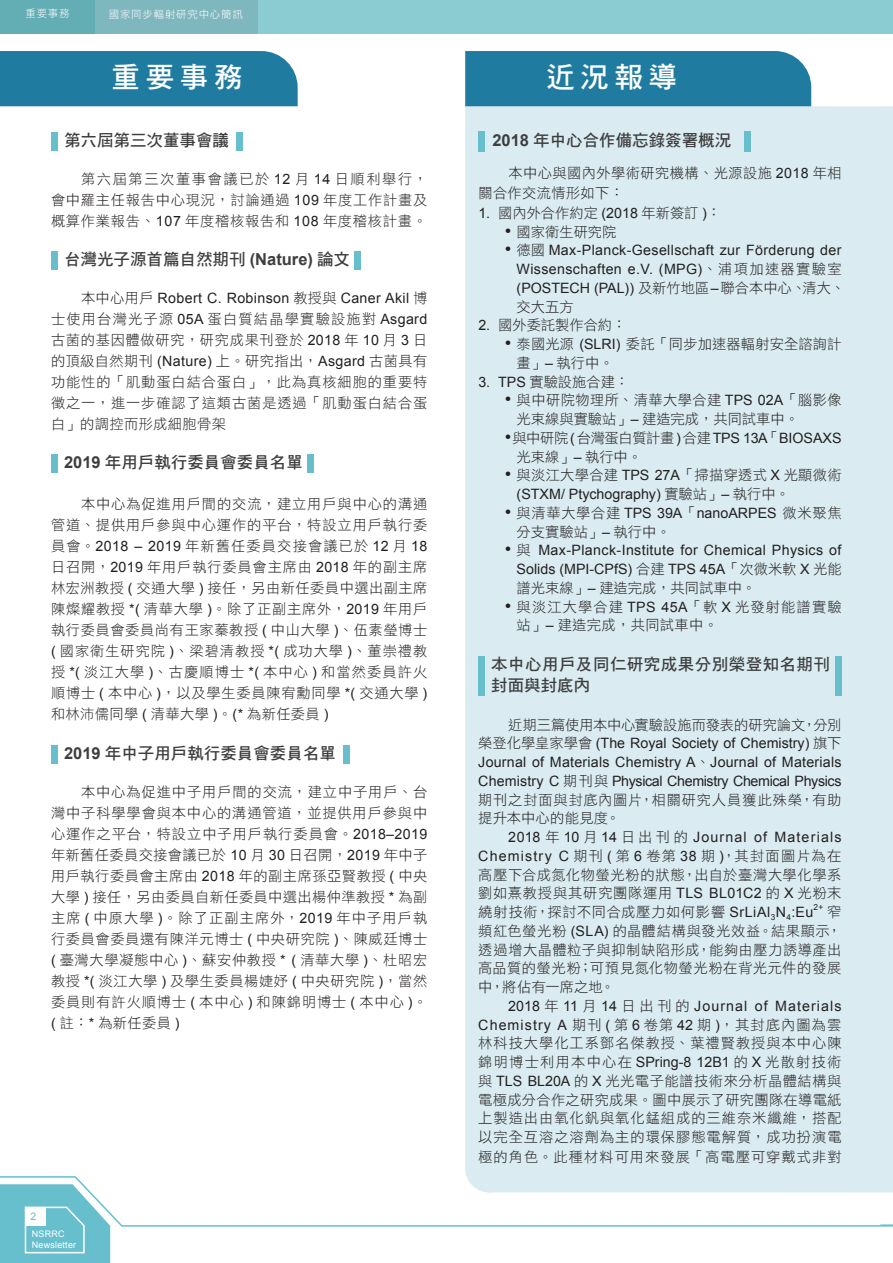
<style>
.page{position:relative;width:893px;height:1263px;background:#fff}
.page>*{position:absolute;margin:0;border:0;box-sizing:border-box;transform-origin:0 0}
.t1{font:28.5px "DF Hei Std W7";letter-spacing:.2em;color:#fff}
.中標{font:16.5px "DF Hei Std W7";color:#3e3e3f}
.中標-2{font:16.5px/21px "DF Hei Std W7";letter-spacing:.03em;color:#3e3e3f}
.內文{font:14.25px/21px "DF Hei Std W3";letter-spacing:.045em;color:#231f20;text-align:justify}
.內文-2{font:14.25px/18.8px "Arial";letter-spacing:.015em;color:#231f20}
.內文-3{font:14.25px/18.8px "DF Hei Std W3";color:#231f20}
.內文-4{font:14.25px/18.8px "DF Hei Std W3";letter-spacing:.015em;color:#231f20}
.內文-5{font:14.25px/18.8px "DF Hei Std W3";letter-spacing:.075em;color:#231f20}
.內文-6{font:14.25px/18.8px "DF Hei Std W3";letter-spacing:.01em;color:#231f20}
.t2{font:10.5px "DF Hei Std W3";letter-spacing:.07em;color:#fff}
.t3{font:10.5px "Arial";color:#67bfce}
.t4{font:9px/10.8px "Arial";letter-spacing:.025em;color:#fff}
.內文-7{font:8.25px "Arial";color:#231f20}
.s1{font-family:"Arial";font-weight:700}
.s2{font-family:"Arial"}
.s3{font-family:"ST Heiti TC";font-weight:500}
.s4{font-family:"DF Hei Std W3"}
</style>
<div class="page">
<div style="left:252px;top:0;width:641px;height:34px;background:#8bccd2"></div>
<div style="left:95px;top:0;width:163px;height:34px;background:#7fb7be"></div>
<div style="left:0;top:0;width:95px;height:34px;background:#63adb5"></div>
<svg style="left:0;top:1227px;width:110px;height:36px"></svg>
<svg style="left:0;top:1176px;width:893px;height:51px"></svg>
<div style="left:465px;top:106px;width:428px;height:1086px;background:#daecf1"></div>
<div style="left:465px;top:1145px;width:50px;height:47px;background:#daecf1;border-radius:50%"></div>
<div style="left:51px;top:132px;width:6px;height:18px;background:#67bfce"></div>
<div style="left:236px;top:132px;width:6px;height:18px;background:#67bfce"></div>
<div style="left:51px;top:251px;width:6px;height:18px;background:#67bfce"></div>
<div style="left:354px;top:251px;width:6px;height:18px;background:#67bfce"></div>
<div style="left:51px;top:454px;width:6px;height:18px;background:#67bfce"></div>
<div style="left:308px;top:454px;width:6px;height:18px;background:#67bfce"></div>
<div style="left:478px;top:656px;width:6px;height:40px;background:#67bfce"></div>
<div style="left:835px;top:656px;width:6px;height:40px;background:#67bfce"></div>
<div style="left:51px;top:745px;width:6px;height:18px;background:#67bfce"></div>
<div style="left:344px;top:745px;width:6px;height:18px;background:#67bfce"></div>
<div style="left:478px;top:132px;width:6px;height:20px;background:#67bfce"></div>
<div style="left:745px;top:132px;width:6px;height:20px;background:#67bfce"></div>
<div style="left:0;top:51px;width:298px;height:55px;background:#1f7ca0"></div>
<div style="left:465px;top:51px;width:346px;height:55px;background:#1f7ca0"></div>
<p class="t2" style="left:26px;top:8px;width:46px">重要事務</p>
<p class="t2" style="left:109px;top:9px;width:136px">國家同步輻射研究中心簡訊</p>
<p class="t1" style="left:111px;top:61px;width:133px">重要事務</p>
<p class="中標" style="left:64px;top:131px;width:167px">第六屆第三次董事會議</p>
<p class="t1" style="left:546px;top:61px;width:133px">近況報導</p>
<p class="中標" style="left:492px;top:131px;width:240px"><span class="s1">2018</span> 年中心合作備忘錄簽署概況</p>
<p class="內文" style="left:51px;top:168px;width:378px;text-indent:30px">第六屆第三次董事會議已於 <span class="s2">12</span> 月 <span class="s2">14</span> 日順利舉行，會中羅主任報告中心現況，討論通過 <span class="s2">109</span> 年度工作計畫及概算作業報告、<span class="s2">107</span> 年度稽核報告和 <span class="s2">108</span> 年度稽核計畫。</p>
<p class="內文" style="left:478px;top:163px;width:365px;line-height:19.5px;text-indent:30px">本中心與國內外學術研究機構、光源設施 <span class="s2">2018</span> 年相關合作交流情形如下：</p>
<p class="內文-3" style="left:478px;top:203px;width:244px"><span class="s2">1.</span> 國內外合作約定 <span class="s2">(2018</span> 年新簽訂 <span class="s2">)</span>：</p>
<p class="內文-3" style="left:504px;top:222px;width:114px"><span class="s3">•</span> 國家衛生研究院</p>
<p class="內文-2" style="left:517px;top:241px;width:330px;text-indent:-13px"><span class="s3">•</span> <span class="s4">德國</span> Max-Planck-Gesellschaft zur Förderung der<br>Wissenschaften e.V. (MPG)<span class="s4">、浦項加速器實驗室</span>(POSTECH (PAL)) <span class="s4">及新竹地區</span>–<span class="s4">聯合本中心、清大、交大五方</span></p>
<p class="內文-3" style="left:478px;top:316px;width:150px"><span class="s2">2.</span> 國外委託製作合約：</p>
<p class="內文-6" style="left:517px;top:334px;width:326px;text-indent:-13px"><span class="s3">•</span> 泰國光源 <span class="s2">(SLRI)</span> 委託「同步加速器輻射安全諮詢計畫」<span class="s2">–</span> 執行中。</p>
<p class="內文" style="left:478px;top:371px;width:152px"><span class="s2">3. TPS</span> 實驗設施合建：</p>
<p class="內文-4" style="left:517px;top:391px;width:326px;text-indent:-13px"><span class="s3">•</span> 與中研院物理所、清華大學合建 <span class="s2">TPS 02A</span>「腦影像光束線與實驗站」<span class="s2">–</span> 建造完成，共同試車中。</p>
<p class="內文" style="left:517px;top:428px;width:326px;line-height:18.8px;text-indent:-13px"><span class="s3">•</span>與中研院 <span class="s2">(</span> 台灣蛋白質計畫 <span class="s2">)</span> 合建 <span class="s2">TPS 13A</span>「<span class="s2">BIOSAXS</span>光束線」<span class="s2">–</span> 執行中。</p>
<p class="內文-2" style="left:517px;top:466px;width:326px;text-indent:-13px"><span class="s3">•</span> <span class="s4">與淡江大學合建</span> TPS 27A<span class="s4">「掃描穿透式</span> X <span class="s4">光顯微術</span>(STXM/ Ptychography) <span class="s4">實驗站」</span>– <span class="s4">執行中。</span></p>
<p class="內文-3" style="left:517px;top:503px;width:326px;text-indent:-13px"><span class="s3">•</span> 與清華大學合建 <span class="s2">TPS 39A</span>「<span class="s2">nanoARPES</span> 微米聚焦分支實驗站」<span class="s2">–</span> 執行中。</p>
<p class="內文-2" style="left:517px;top:541px;width:326px;text-align:justify;text-indent:-13px"><span class="s3">•</span> <span class="s4">與</span> Max-Planck-Institute for Chemical Physics of Solids (MPI-CPfS) <span class="s4">合建</span> TPS 45A<span class="s4">「次微米軟</span> X <span class="s4">光能譜光束線」</span>– <span class="s4">建造完成，共同試車中。</span></p>
<p class="內文-5" style="left:517px;top:597px;width:326px;text-indent:-13px"><span class="s3">•</span> 與淡江大學合建 <span class="s2">TPS 45A</span>「軟 <span class="s2">X</span> 光發射能譜實驗站」<span class="s2">–</span> 建造完成，共同試車中。</p>
<p class="中標" style="left:64px;top:250px;width:287px">台灣光子源首篇自然期刊 <span class="s1">(Nature)</span> 論文</p>
<p class="內文" style="left:51px;top:287px;width:378px;text-indent:30px">本中心用戶 <span class="s2">Robert C. Robinson</span> 教授與 <span class="s2">Caner Akil</span> 博士使用台灣光子源 <span class="s2">05A</span> 蛋白質結晶學實驗設施對 <span class="s2">Asgard</span>古菌的基因體做研究，研究成果刊登於 <span class="s2">2018</span> 年 <span class="s2">10</span> 月 <span class="s2">3</span> 日的頂級自然期刊 <span class="s2">(Nature)</span> 上。研究指出，<span class="s2">Asgard</span> 古菌具有功能性的「肌動蛋白結合蛋白」，此為真核細胞的重要特徵之一，進一步確認了這類古菌是透過「肌動蛋白結合蛋白」的調控而形成細胞骨架</p>
<p class="中標" style="left:64px;top:453px;width:240px"><span class="s1">2019</span> 年用戶執行委員會委員名單</p>
<p class="內文" style="left:51px;top:493px;width:378px;text-indent:30px">本中心為促進用戶間的交流，建立用戶與中心的溝通管道、提供用戶參與中心運作的平台，特設立用戶執行委員會。<span class="s2">2018 – 2019</span> 年新舊任委員交接會議已於 <span class="s2">12</span> 月 <span class="s2">18</span>日召開，<span class="s2">2019</span> 年用戶執行委員會主席由 <span class="s2">2018</span> 年的副主席林宏洲教授 <span class="s2">(</span> 交通大學 <span class="s2">)</span> 接任，另由新任委員中選出副主席陳燦耀教授 <span class="s2">*(</span> 清華大學 <span class="s2">)</span>。除了正副主席外，<span class="s2">2019</span> 年用戶執行委員會委員尚有王家蓁教授 <span class="s2">(</span> 中山大學 <span class="s2">)</span>、伍素瑩博士<span class="s2">(</span> 國家衛生研究院 <span class="s2">)</span>、梁碧清教授 <span class="s2">*(</span> 成功大學 <span class="s2">)</span>、董崇禮教授 <span class="s2">*(</span> 淡江大學 <span class="s2">)</span>、古慶順博士 <span class="s2">*(</span> 本中心 <span class="s2">)</span> 和當然委員許火順博士 <span class="s2">(</span> 本中心 <span class="s2">)</span>，以及學生委員陳宥勳同學 <span class="s2">*(</span> 交通大學 <span class="s2">)</span>和林沛儒同學 <span class="s2">(</span> 清華大學 <span class="s2">)</span>。<span class="s2">(*</span> 為新任委員 <span class="s2">)</span></p>
<p class="中標-2" style="left:491px;top:654px;width:340px">本中心用戶及同仁研究成果分別榮登知名期刊封面與封底內</p>
<p class="內文-2" style="left:478px;top:715px;width:365px;text-align:justify;text-indent:30px"><span class="s4">近期三篇使用本中心實驗設施而發表的研究論文，分別榮登化學皇家學會</span> (The Royal Society of Chemistry) <span class="s4">旗下</span>Journal of Materials Chemistry A<span class="s4">、</span>Journal of Materials Chemistry C <span class="s4">期刊與</span> Physical Chemistry Chemical Physics<span class="s4">期刊之封面與封底內圖片，相關研究人員獲此殊榮，有助提升本中心的能見度。</span></p>
<p class="內文" style="left:478px;top:827px;width:365px;line-height:18.8px;text-indent:30px"><span class="s2">2018</span> 年 <span class="s2">10</span> 月 <span class="s2">14</span> 日出刊的 <span class="s2">Journal of Materials Chemistry C</span> 期刊 <span class="s2">(</span> 第 <span class="s2">6</span> 卷第 <span class="s2">38</span> 期 <span class="s2">)</span>，其封面圖片為在高壓下合成氮化物螢光粉的狀態，出自於臺灣大學化學系劉如熹教授與其研究團隊運用 <span class="s2">TLS BL01C2</span> 的 <span class="s2">X</span> 光粉末繞射技術，探討不同合成壓力如何影響 <span class="s2">SrLiAl</span><sub>3</sub><span class="s2">N</span><sub>4</sub><span class="s2">:Eu</span></p>
<p class="中標" style="left:64px;top:744px;width:273px"><span class="s1">2019</span> 年中子用戶執行委員會委員名單</p>
<p class="內文" style="left:51px;top:781px;width:378px;text-indent:30px">本中心為促進中子用戶間的交流，建立中子用戶、台灣中子科學學會與本中心的溝通管道，並提供用戶參與中心運作之平台，特設立中子用戶執行委員會。<span class="s2">2018–2019</span>年新舊任委員交接會議已於 <span class="s2">10</span> 月 <span class="s2">30</span> 日召開，<span class="s2">2019</span> 年中子用戶執行委員會主席由 <span class="s2">2018</span> 年的副主席孫亞賢教授 <span class="s2">(</span> 中央大學 <span class="s2">)</span> 接任，另由委員自新任委員中選出楊仲準教授 <span class="s2">*</span> 為副主席 <span class="s2">(</span> 中原大學 <span class="s2">)</span>。除了正副主席外，<span class="s2">2019</span> 年中子用戶執行委員會委員還有陳洋元博士 <span class="s2">(</span> 中央研究院 <span class="s2">)</span>、陳威廷博士<span class="s2">(</span> 臺灣大學凝態中心 <span class="s2">)</span>、蘇安仲教授 <span class="s2">* (</span> 清華大學 <span class="s2">)</span>、杜昭宏教授 <span class="s2">*(</span> 淡江大學 <span class="s2">)</span> 及學生委員楊婕妤 <span class="s2">(</span> 中央研究院 <span class="s2">)</span>，當然委員則有許火順博士 <span class="s2">(</span> 本中心 <span class="s2">)</span> 和陳錦明博士 <span class="s2">(</span> 本中心 <span class="s2">)</span>。<span class="s2">(</span> 註：<span class="s2">*</span> 為新任委員 <span class="s2">)</span></p>
<p class="內文-7" style="left:814px;top:902px;width:11px">2+</p>
<p class="內文" style="left:478px;top:902px;width:365px;line-height:18.8px;text-indent:349px">窄頻紅色螢光粉 <span class="s2">(SLA)</span> 的晶體結構與發光效益。結果顯示，透過增大晶體粒子與抑制缺陷形成，能夠由壓力誘導產出高品質的螢光粉；可預見氮化物螢光粉在背光元件的發展中，將佔有一席之地。</p>
<p class="內文" style="left:478px;top:996px;width:365px;line-height:18.9px;text-indent:30px"><span class="s2">2018</span> 年 <span class="s2">11</span> 月 <span class="s2">14</span> 日出刊的 <span class="s2">Journal of Materials Chemistry A</span> 期刊 <span class="s2">(</span> 第 <span class="s2">6</span> 卷第 <span class="s2">42</span> 期 <span class="s2">)</span>，其封底內圖為雲林科技大學化工系鄧名傑教授、葉禮賢教授與本中心陳錦明博士利用本中心在 <span class="s2">SPring-8 12B1</span> 的 <span class="s2">X</span> 光散射技術與 <span class="s2">TLS BL20A</span> 的 <span class="s2">X</span> 光光電子能譜技術來分析晶體結構與電極成分合作之研究成果。圖中展示了研究團隊在導電紙上製造出由氧化釩與氧化錳組成的三維奈米纖維，搭配以完全互溶之溶劑為主的環保膠態電解質，成功扮演電極的角色。此種材料可用來發展「高電壓可穿戴式非對</p>
<p class="t3" style="left:31px;top:1210px;width:7px">2</p>
<p class="t4" style="left:32px;top:1228px;width:46px">NSRRC<br>Newsletter</p>
</div>
